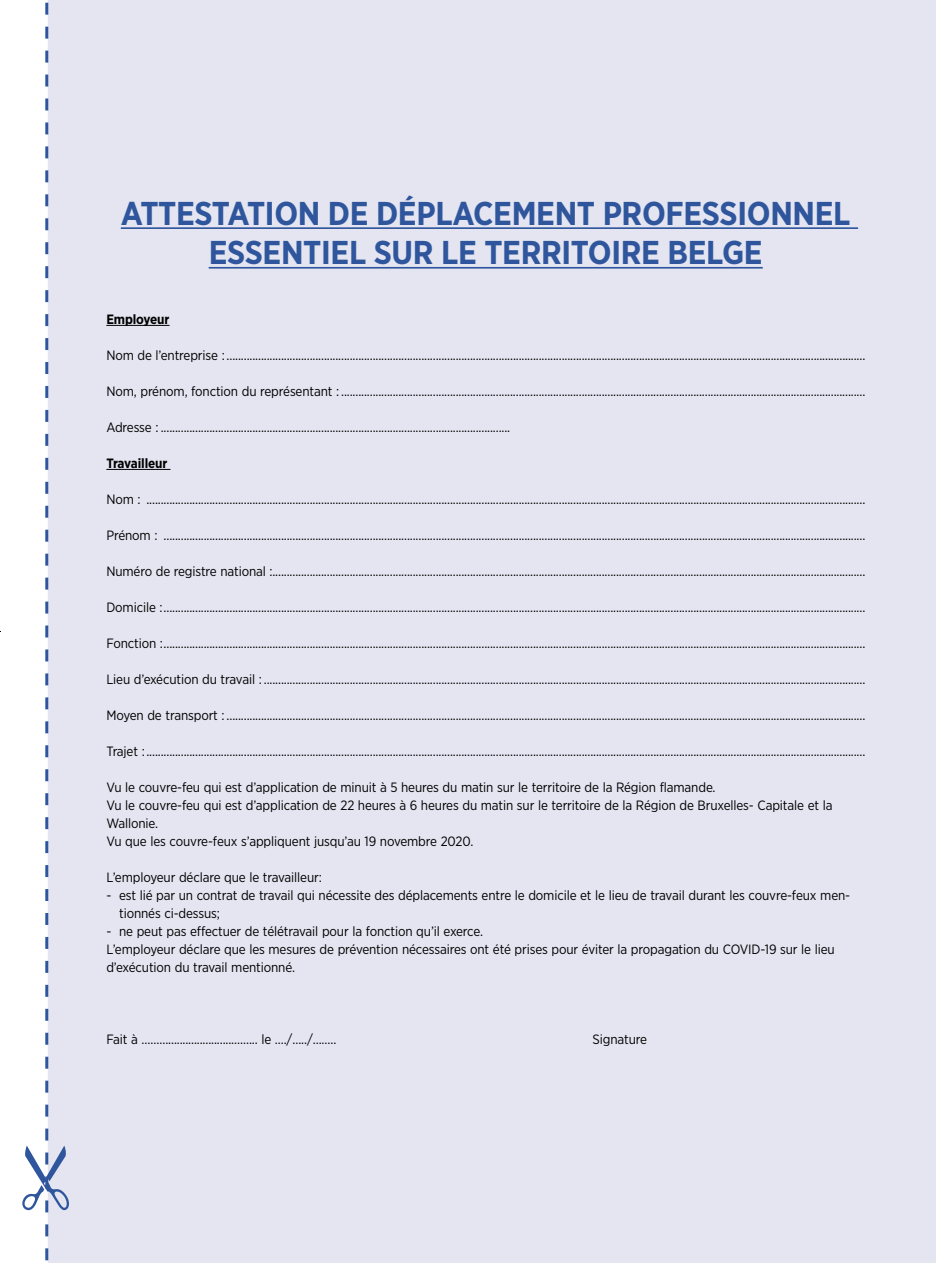
<style>
.page{position:relative;width:936px;height:1263px;background:#fff}
.page>*{position:absolute;margin:0;border:0;box-sizing:border-box;transform-origin:0 0}
.t1{font:700 33px/39.6px "Gotham Narrow";letter-spacing:-.01em;color:#2f569d;text-align:center}
.t2{font:13.5px/18px "Gotham Narrow";letter-spacing:-.01em;color:#000}
.t3{font:700 13.5px "Gotham Narrow";letter-spacing:-.01em;color:#000}
</style>
<div class="page">
<div style="left:69px;top:0;width:866px;height:1263px;background:#e4e5f1"></div>
<hr style="left:121px;top:227px;width:737px;height:2px;background:#2f569d">
<hr style="left:209px;top:267px;width:553px;height:2px;background:#2f569d">
<hr style="left:106px;top:325px;width:63px;height:1px;background:#000">
<hr style="left:106px;top:469px;width:64px;height:1px;background:#000">
<svg style="left:45px;top:0;width:24px;height:1263px;background:#daddec"></svg>
<h1 class="t1" style="left:121px;top:193px;width:731px">ATTESTATION DE DÉPLACEMENT PROFESSIONNEL<br>ESSENTIEL SUR LE TERRITOIRE BELGE</h1>
<p class="t3" style="left:106px;top:311px;width:65px">Employeur</p>
<p class="t2" style="left:106px;top:346px;width:760px">Nom de l’entreprise : ...............................................................................................................................................................................................................................</p>
<p class="t2" style="left:106px;top:382px;width:760px">Nom, prénom, fonction du représentant : .......................................................................................................................................................................................</p>
<p class="t2" style="left:106px;top:418px;width:405px">Adresse : ..........................................................................................................................</p>
<p class="t3" style="left:106px;top:455px;width:63px">Travailleur</p>
<p class="t2" style="left:106px;top:490px;width:760px">Nom : ...........................................................................................................................................................................................................................................................</p>
<p class="t2" style="left:106px;top:526px;width:760px">Prénom : .....................................................................................................................................................................................................................................................</p>
<p class="t2" style="left:106px;top:562px;width:760px">Numéro de registre national :...............................................................................................................................................................................................................</p>
<p class="t2" style="left:106px;top:598px;width:760px">Domicile :.....................................................................................................................................................................................................................................................</p>
<p class="t2" style="left:106px;top:634px;width:760px">Fonction :.....................................................................................................................................................................................................................................................</p>
<p class="t2" style="left:106px;top:670px;width:760px">Lieu d’exécution du travail : ..................................................................................................................................................................................................................</p>
<p class="t2" style="left:106px;top:706px;width:760px">Moyen de transport : ...............................................................................................................................................................................................................................</p>
<p class="t2" style="left:106px;top:742px;width:760px">Trajet : ...........................................................................................................................................................................................................................................................</p>
<p class="t2" style="left:106px;top:778px;width:727px">Vu le couvre-feu qui est d’application de minuit à 5 heures du matin sur le territoire de la Région flamande.<br>Vu le couvre-feu qui est d’application de 22 heures à 6 heures du matin sur le territoire de la Région de Bruxelles- Capitale et la Wallonie.<br>Vu que les couvre-feux s’appliquent jusqu’au 19 novembre 2020.</p>
<p class="t2" style="left:106px;top:868px;width:217px">L’employeur déclare que le travailleur:</p>
<p class="t2" style="left:119px;top:886px;width:732px;text-indent:-13px">- est lié par un contrat de travail qui nécessite des déplacements entre le domicile et le lieu de travail durant les couvre-feux men&shy;tionnés ci-dessus;</p>
<p class="t2" style="left:106px;top:922px;width:730px">- ne peut pas effectuer de télétravail pour la fonction qu’il exerce.<br>L’employeur déclare que les mesures de prévention nécessaires ont été prises pour éviter la propagation du COVID-19 sur le lieu d’exécution du travail mentionné.</p>
<p class="t2" style="left:106px;top:1030px;width:231px">Fait à ……….......................…….. le …./…../……..</p>
<p class="t2" style="left:592px;top:1030px;width:56px">Signature</p>
</div>
